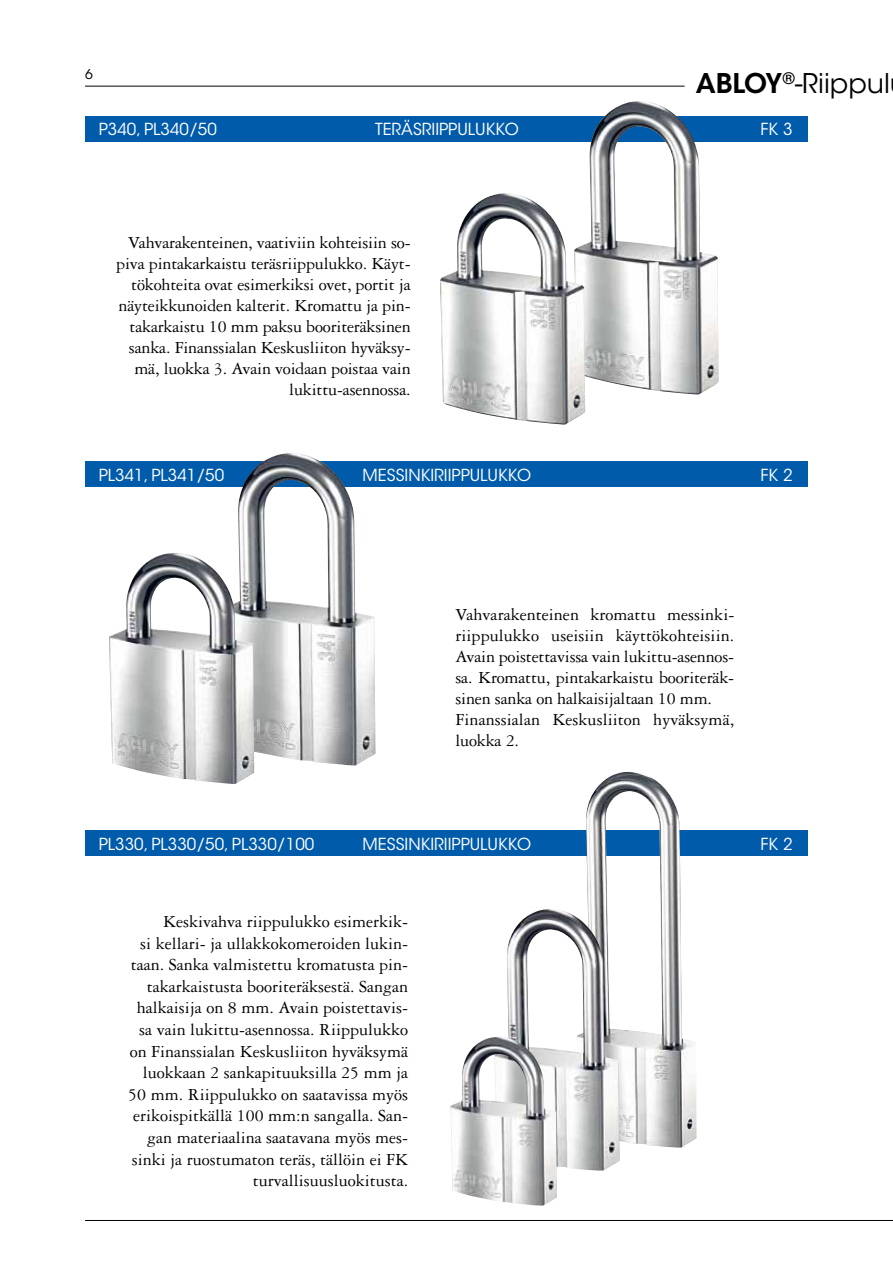
<style>
.page{position:relative;width:893px;height:1263px;background:#fff}
.page>*{position:absolute;margin:0;border:0;box-sizing:border-box;transform-origin:0 0}
.t1{font:27px "ITC Avant Garde Std";color:#000}
.t2{font:18px/21px "Garamond 3 LT Std";color:#000;text-align:right}
.t3{font:16.5px "ITC Avant Garde Std";color:#fff}
.t4{font:13.5px "ITC Avant Garde Std";color:#000}
.s1{font-weight:600}
</style>
<div class="page">
<div style="left:85px;top:116px;width:723px;height:25px;background:#005baa"></div>
<img style="left:574px;top:101px;width:145px;height:293px">
<img style="left:440px;top:193px;width:145px;height:232px">
<div style="left:85px;top:461px;width:723px;height:26px;background:#005baa"></div>
<img style="left:238px;top:453px;width:137px;height:313px">
<img style="left:109px;top:553px;width:145px;height:231px">
<div style="left:85px;top:830px;width:723px;height:26px;background:#005baa"></div>
<img style="left:586px;top:772px;width:111px;height:375px">
<img style="left:507px;top:909px;width:113px;height:262px">
<img style="left:450px;top:1037px;width:107px;height:168px">
<hr style="left:85px;top:1220px;width:808px;height:1px;background:#000">
<hr style="left:85px;top:86px;width:600px;height:1px;background:#000">
<p class="t4" style="left:85px;top:66px;width:9px">6</p>
<h1 class="t1" style="left:696px;top:67px;width:196px"><span class="s1">ABLOY</span><sup>®</sup>-Riippul</h1>
<p class="t3" style="left:99px;top:119px;width:120px">P340, PL340/50</p>
<p class="t3" style="left:375px;top:119px;width:145px">TERÄSRIIPPULUKKO</p>
<p class="t3" style="left:761px;top:119px;width:34px">FK 3</p>
<p class="t2" style="left:116px;top:232px;width:296px">Vahvarakenteinen, vaativiin kohteisiin so&shy;piva pintakarkaistu teräsriippulukko. Käyt&shy;tökohteita ovat esimerkiksi ovet, portit ja näyteikkunoiden kalterit. Kromattu ja pin&shy;takarkaistu 10 mm paksu booriteräksinen sanka. Finanssialan Keskusliiton hyväksy&shy;mä, luokka 3. Avain voidaan poistaa vain lukittu-asennossa.</p>
<p class="t3" style="left:99px;top:465px;width:127px">PL341, PL341/50</p>
<p class="t3" style="left:363px;top:465px;width:170px">MESSINKIRIIPPULUKKO</p>
<p class="t3" style="left:761px;top:465px;width:34px">FK 2</p>
<p class="t2" style="left:455px;top:604px;width:280px;text-align:left">Vahvarakenteinen kromattu messinki&shy;riippulukko useisiin käyttökohteisiin.<br>Avain poistettavissa vain lukittu-asennos&shy;sa. Kromattu, pintakarkaistu booriteräk&shy;sinen sanka on halkaisijaltaan 10 mm.<br>Finanssialan Keskusliiton hyväksymä, luokka 2.</p>
<p class="t3" style="left:99px;top:833px;width:217px">PL330, PL330/50, PL330/100</p>
<p class="t3" style="left:363px;top:833px;width:170px">MESSINKIRIIPPULUKKO</p>
<p class="t3" style="left:761px;top:833px;width:34px">FK 2</p>
<p class="t2" style="left:128px;top:911px;width:281px;line-height:21.6px">Keskivahva riippulukko esimerkik-<br>si kellari- ja ullakkokomeroiden lukin&shy;taan. Sanka valmistettu kromatusta pin&shy;takarkaistusta booriteräksestä. Sangan halkaisija on 8 mm. Avain poistettavis&shy;sa vain lukittu-asennossa. Riippulukko on Finanssialan Keskusliiton hyväksymä luokkaan 2 sankapituuksilla 25 mm ja 50 mm. Riippulukko on saatavissa myös erikoispitkällä 100 mm:n sangalla. San&shy;gan materiaalina saatavana myös mes&shy;sinki ja ruostumaton teräs, tällöin ei FK turvallisuusluokitusta.</p>
</div>
